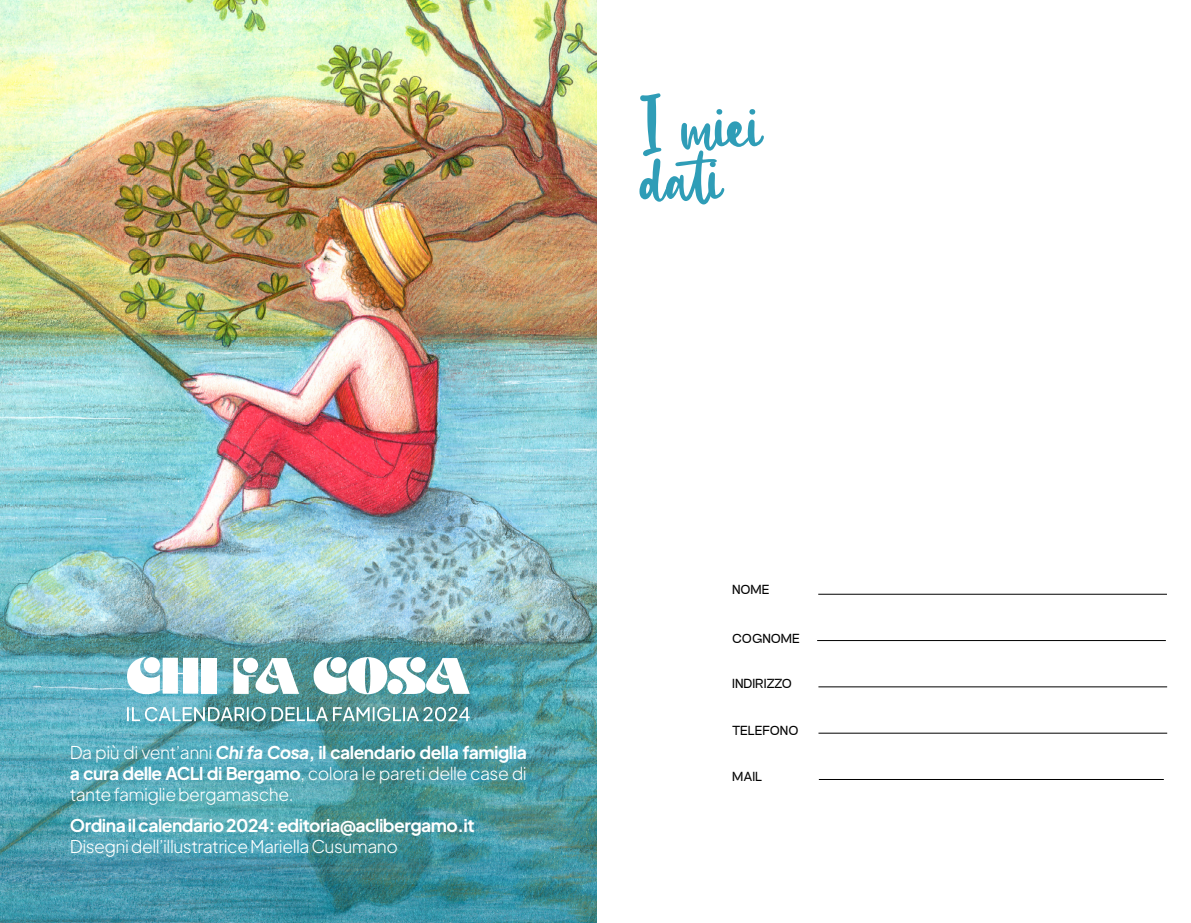
<style>
.page{position:relative;width:1191px;height:923px;background:#fff}
.page>*{position:absolute;margin:0;border:0;box-sizing:border-box;transform-origin:0 0}
.t1{font:68.25px/52.5px "Hachiko";color:#2f9db7}
.t2{font:300 17.5px/21px "Plus Jakarta Sans";letter-spacing:-.03em;color:#fff;text-align:justify}
.t3{font:700 17.5px "Plus Jakarta Sans";letter-spacing:-.03em;color:#fff}
.t4{font:500 12.25px "Mersad";color:#000}
.s1{font-weight:700;font-style:italic}
.s2{font-weight:700}
</style>
<div class="page">
<hr style="left:819px;top:779px;width:344px;height:1px;background:#000">
<hr style="left:817px;top:640px;width:348px;height:1px;background:#000">
<hr style="left:818px;top:594px;width:349px;height:1px;background:#000">
<hr style="left:818px;top:686px;width:349px;height:1px;background:#000">
<hr style="left:818px;top:733px;width:349px;height:1px;background:#000">
<img style="left:0;top:0;width:597px;height:923px">
<svg style="left:127px;top:707px;width:343px;height:14px"></svg>
<svg style="left:127px;top:657px;width:71px;height:37px"></svg>
<div style="left:201px;top:658px;width:15px;height:35px;background:#fff"></div>
<svg style="left:233px;top:658px;width:66px;height:36px"></svg>
<svg style="left:313px;top:657px;width:157px;height:37px"></svg>
<h1 class="t1" style="left:640px;top:101px;width:123px">I miei dati</h1>
<p class="t2" style="left:70px;top:740px;width:458px">Da più di vent’anni <span class="s1">Chi fa Cosa</span><span class="s2">, il calendario della famiglia a cura delle ACLI di Bergamo</span>, colora le pareti delle case di tante famiglie bergamasche.</p>
<p class="t3" style="left:70px;top:810px;width:406px">Ordina il calendario 2024: editoria@aclibergamo.it</p>
<p class="t2" style="left:70px;top:834px;width:329px">Disegni dell’illustratrice Mariella Cusumano</p>
<p class="t4" style="left:732px;top:581px;width:39px">NOME</p>
<p class="t4" style="left:732px;top:630px;width:69px">COGNOME</p>
<p class="t4" style="left:732px;top:674px;width:61px">INDIRIZZO</p>
<p class="t4" style="left:732px;top:722px;width:68px">TELEFONO</p>
<p class="t4" style="left:732px;top:767px;width:32px">MAIL</p>
</div>
